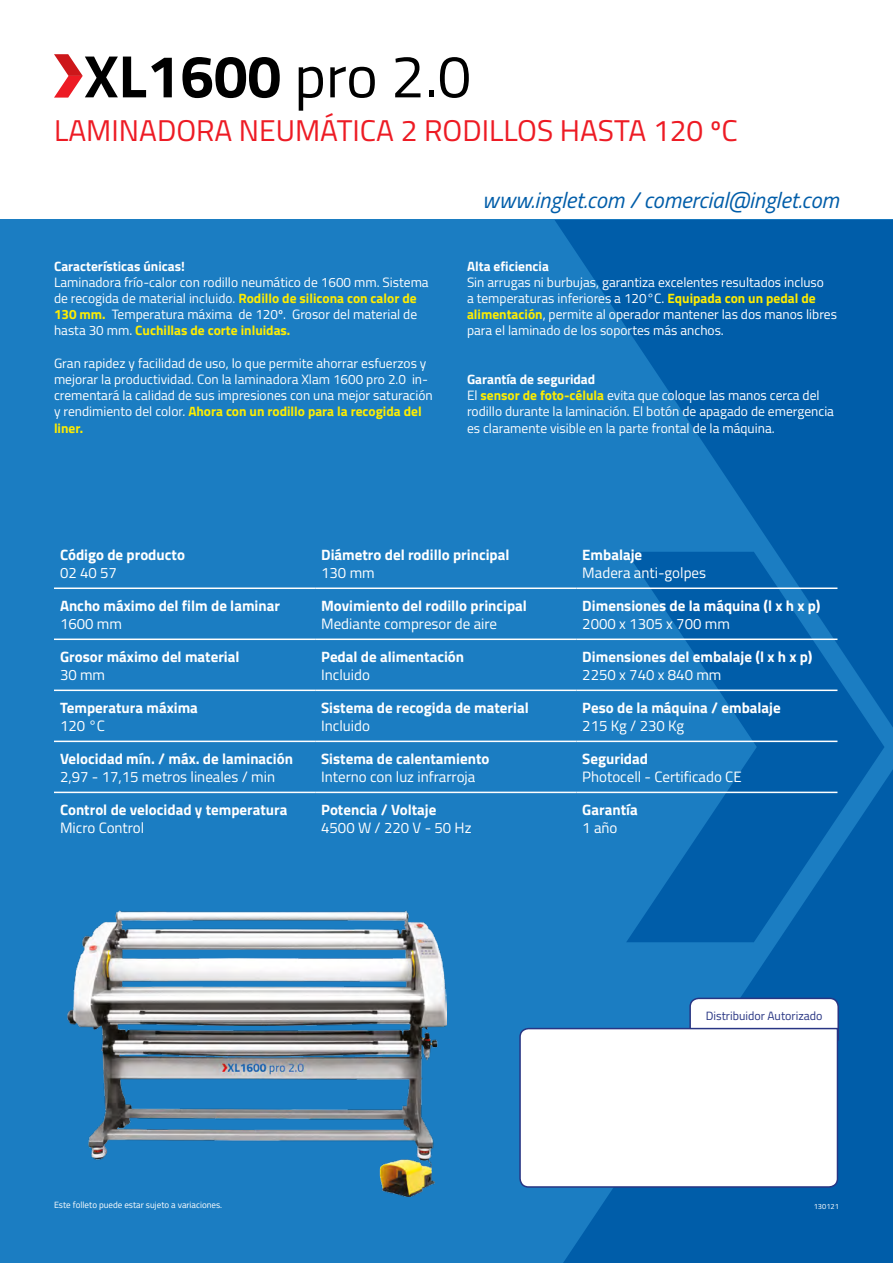
<style>
.page{position:relative;width:893px;height:1263px;background:#fff}
.page>*{position:absolute;margin:0;border:0;box-sizing:border-box;transform-origin:0 0}
.t1{font:700 60px "Titillium Web";color:#000}
.t2{font:30px "Titillium Web";color:#ed1b24}
.t3{font:italic 22.5px "Titillium Web";color:#005da9}
.t4{font:700 15px "Titillium Web";color:#fff}
.t5{font:15px "Titillium Web";color:#fff}
.t6{font:13.5px/16.2px "Titillium Web";color:#fff}
.t7{font:700 13.5px "Titillium Web";color:#fff}
.t8{font:12px "Titillium Web";color:#283583}
.t9{font:9px "Titillium Web";color:#fff}
.t10{font:7.5px "Titillium Web";color:#fff}
.s1{font-weight:400}
.s2{font-weight:700;color:#ffed00}
.s3{font-weight:700}
</style>
<div class="page">
<div style="left:0;top:220px;width:893px;height:1043px;background:#1b7dc2"></div>
<svg style="left:54px;top:54px;width:29px;height:44px"></svg>
<svg style="left:626px;top:728px;width:258px;height:19px"></svg>
<svg style="left:742px;top:747px;width:142px;height:22px;background:#0260ab"></svg>
<svg style="left:554px;top:220px;width:339px;height:508px;fill:#005da9"></svg>
<svg style="left:563px;top:769px;width:330px;height:494px;fill:#005da9"></svg>
<svg style="left:689px;top:997px;width:151px;height:44px;background:#e6ebf3"></svg>
<div style="left:519px;top:1027px;width:320px;height:161px;background:#fff"></div>
<img style="left:68px;top:911px;width:378px;height:285px">
<hr style="left:54px;top:587px;width:261px;height:2px;background:#fff">
<hr style="left:315px;top:587px;width:261px;height:2px;background:#fff">
<hr style="left:576px;top:587px;width:261px;height:2px;background:#fff">
<hr style="left:54px;top:638px;width:261px;height:2px;background:#fff">
<hr style="left:315px;top:638px;width:261px;height:2px;background:#fff">
<hr style="left:576px;top:638px;width:261px;height:2px;background:#fff">
<hr style="left:54px;top:689px;width:261px;height:2px;background:#fff">
<hr style="left:315px;top:689px;width:261px;height:2px;background:#fff">
<hr style="left:576px;top:689px;width:261px;height:2px;background:#fff">
<hr style="left:54px;top:741px;width:261px;height:1px;background:#fff">
<hr style="left:315px;top:741px;width:261px;height:1px;background:#fff">
<hr style="left:576px;top:741px;width:261px;height:1px;background:#fff">
<hr style="left:54px;top:792px;width:261px;height:1px;background:#fff">
<hr style="left:315px;top:792px;width:261px;height:1px;background:#fff">
<hr style="left:576px;top:792px;width:261px;height:1px;background:#fff">
<h1 class="t1" style="left:84px;top:31px;width:388px">XL1600 <span class="s1">pro 2.0</span></h1>
<h2 class="t2" style="left:54px;top:109px;width:685px">LAMINADORA NEUMÁTICA 2 RODILLOS HASTA 120 ºC</h2>
<p class="t7" style="left:54px;top:256px;width:132px">Características únicas!</p>
<p class="t6" style="left:54px;top:273px;width:376px">Laminadora frío-calor con rodillo neumático de 1600 mm. Sistema de recogida de material incluido. <span class="s2">Rodillo de silicona con calor de 130 mm.</span> Temperatura máxima de 120º. Grosor del material de hasta 30 mm. <span class="s2">Cuchillas de corte inluidas.</span></p>
<p class="t6" style="left:54px;top:354px;width:380px">Gran rapidez y facilidad de uso, lo que permite ahorrar esfuerzos y mejorar la productividad. Con la laminadora Xlam 1600 pro 2.0 in&shy;crementará la calidad de sus impresiones con una mejor saturación y rendimiento del color. <span class="s2">Ahora con un rodillo para la recogida del liner.</span></p>
<h3 class="t3" style="left:482px;top:184px;width:358px">www.inglet.com / comercial@inglet.com</h3>
<p class="t7" style="left:467px;top:256px;width:83px">Alta eficiencia</p>
<p class="t6" style="left:467px;top:273px;width:371px">Sin arrugas ni burbujas, garantiza excelentes resultados incluso<br>a temperaturas inferiores a 120°C. <span class="s2">Equipada con un pedal de alimentación</span>, permite al operador mantener las dos manos libres para el laminado de los soportes más anchos.</p>
<p class="t6" style="left:467px;top:371px;width:369px"><span class="s3">Garantía de seguridad<br></span>El <span class="s2">sensor de foto-célula</span> evita que coloque las manos cerca del rodillo durante la laminación. El botón de apagado de emergencia es claramente visible en la parte frontal de la máquina.</p>
<p class="t4" style="left:60px;top:543px;width:126px">Código de producto</p>
<p class="t5" style="left:60px;top:562px;width:58px">02 40 57</p>
<p class="t4" style="left:321px;top:543px;width:190px">Diámetro del rodillo principal</p>
<p class="t5" style="left:321px;top:562px;width:55px">130 mm</p>
<p class="t4" style="left:582px;top:543px;width:61px">Embalaje</p>
<p class="t5" style="left:582px;top:562px;width:125px">Madera anti-golpes</p>
<p class="t4" style="left:60px;top:594px;width:221px">Ancho máximo del film de laminar</p>
<p class="t5" style="left:60px;top:613px;width:63px">1600 mm</p>
<p class="t4" style="left:321px;top:594px;width:207px">Movimiento del rodillo principal</p>
<p class="t5" style="left:321px;top:613px;width:178px">Mediante compresor de aire</p>
<p class="t4" style="left:582px;top:594px;width:240px">Dimensiones de la máquina (l x h x p)</p>
<p class="t5" style="left:582px;top:613px;width:149px">2000 x 1305 x 700 mm</p>
<p class="t4" style="left:60px;top:646px;width:181px">Grosor máximo del material</p>
<p class="t5" style="left:60px;top:664px;width:47px">30 mm</p>
<p class="t4" style="left:321px;top:646px;width:144px">Pedal de alimentación</p>
<p class="t5" style="left:321px;top:664px;width:50px">Incluido</p>
<p class="t4" style="left:582px;top:646px;width:231px">Dimensiones del embalaje (l x h x p)</p>
<p class="t5" style="left:582px;top:664px;width:141px">2250 x 740 x 840 mm</p>
<p class="t4" style="left:60px;top:697px;width:139px">Temperatura máxima</p>
<p class="t5" style="left:60px;top:715px;width:47px">120 °C</p>
<p class="t4" style="left:321px;top:697px;width:209px">Sistema de recogida de material</p>
<p class="t5" style="left:321px;top:715px;width:50px">Incluido</p>
<p class="t4" style="left:582px;top:697px;width:200px">Peso de la máquina / embalaje</p>
<p class="t5" style="left:582px;top:715px;width:103px">215 Kg / 230 Kg</p>
<p class="t4" style="left:60px;top:748px;width:235px">Velocidad mín. / máx. de laminación</p>
<p class="t5" style="left:60px;top:766px;width:217px">2,97 - 17,15 metros lineales / min</p>
<p class="t4" style="left:321px;top:748px;width:170px">Sistema de calentamiento</p>
<p class="t5" style="left:321px;top:766px;width:156px">Interno con luz infrarroja</p>
<p class="t4" style="left:582px;top:748px;width:67px">Seguridad</p>
<p class="t5" style="left:582px;top:766px;width:161px">Photocell - Certificado CE</p>
<p class="t4" style="left:60px;top:799px;width:229px">Control de velocidad y temperatura</p>
<p class="t5" style="left:60px;top:817px;width:86px">Micro Control</p>
<p class="t4" style="left:321px;top:799px;width:117px">Potencia / Voltaje</p>
<p class="t5" style="left:321px;top:817px;width:152px">4500 W / 220 V - 50 Hz</p>
<p class="t4" style="left:582px;top:799px;width:57px">Garantía</p>
<p class="t5" style="left:582px;top:817px;width:37px">1 año</p>
<p class="t8" style="left:706px;top:1007px;width:118px">Distribuidor Autorizado</p>
<p class="t9" style="left:54px;top:1198px;width:170px">Este folleto puede estar sujeto a variaciones.</p>
<p class="t10" style="left:814px;top:1201px;width:27px">130121</p>
</div>
